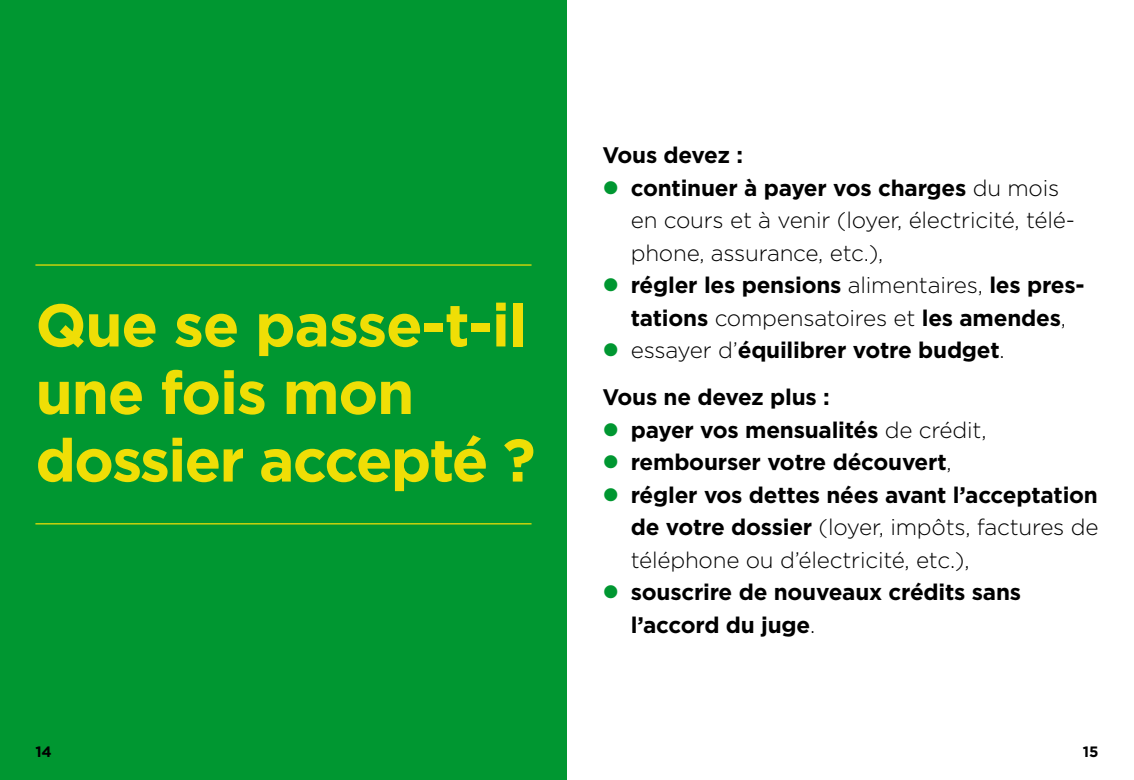
<style>
.page{position:relative;width:1134px;height:780px;background:#fff}
.page>*{position:absolute;margin:0;border:0;box-sizing:border-box;transform-origin:0 0}
.H1_-_chapitres{font:700 60px/67.5px "Gotham";letter-spacing:-.03em;color:#efde06}
.Texte{font:700 22.5px/32.5px "Gotham";letter-spacing:-.01em;color:#000}
.t1{font:300 22.5px/32.5px "Gotham";letter-spacing:-.01em;color:#000}
.t2{font:700 15px "Gotham";color:#000}
.s1{font-weight:700}
.s2{font-weight:300}
</style>
<div class="page">
<div style="left:0;top:0;width:567px;height:780px;background:#009731"></div>
<hr style="left:35px;top:523px;width:496px;height:1px;background:#efde06">
<hr style="left:35px;top:264px;width:496px;height:1px;background:#efde06">
<h1 class="H1_-_chapitres" style="left:35px;top:291px;width:502px">Que se passe-t-il une fois mon dossier accepté ?</h1>
<p class="Texte" style="left:602px;top:139px;width:142px">Vous devez :</p>
<p class="t1" style="left:631px;top:171px;width:446px"><span class="s1">continuer à payer vos charges</span> du mois en cours et à venir (loyer, électricité, télé&shy;phone, assurance, etc.),</p>
<p class="Texte" style="left:631px;top:269px;width:455px">régler les pensions <span class="s2">alimentaires,</span> les pres&shy;tations <span class="s2">compensatoires et</span> les amendes<span class="s2">,</span></p>
<p class="Texte" style="left:631px;top:334px;width:375px"><span class="s2">essayer d’</span>équilibrer votre budget<span class="s2">.</span></p>
<p class="Texte" style="left:602px;top:381px;width:229px">Vous ne devez plus :</p>
<p class="Texte" style="left:631px;top:413px;width:357px">payer vos mensualités <span class="s2">de crédit,</span></p>
<p class="Texte" style="left:631px;top:446px;width:322px">rembourser votre découvert<span class="s2">,</span></p>
<p class="t1" style="left:631px;top:478px;width:469px;text-align:justify"><span class="s1">régler vos dettes nées avant l’acceptation de votre dossier</span> (loyer, impôts, factures de téléphone ou d’électricité, etc.),</p>
<p class="Texte" style="left:631px;top:576px;width:392px">souscrire de nouveaux crédits sans l’accord du juge<span class="s2">.</span></p>
<p class="t2" style="left:35px;top:741px;width:18px">14</p>
<p class="t2" style="left:1083px;top:741px;width:17px">15</p>
</div>
